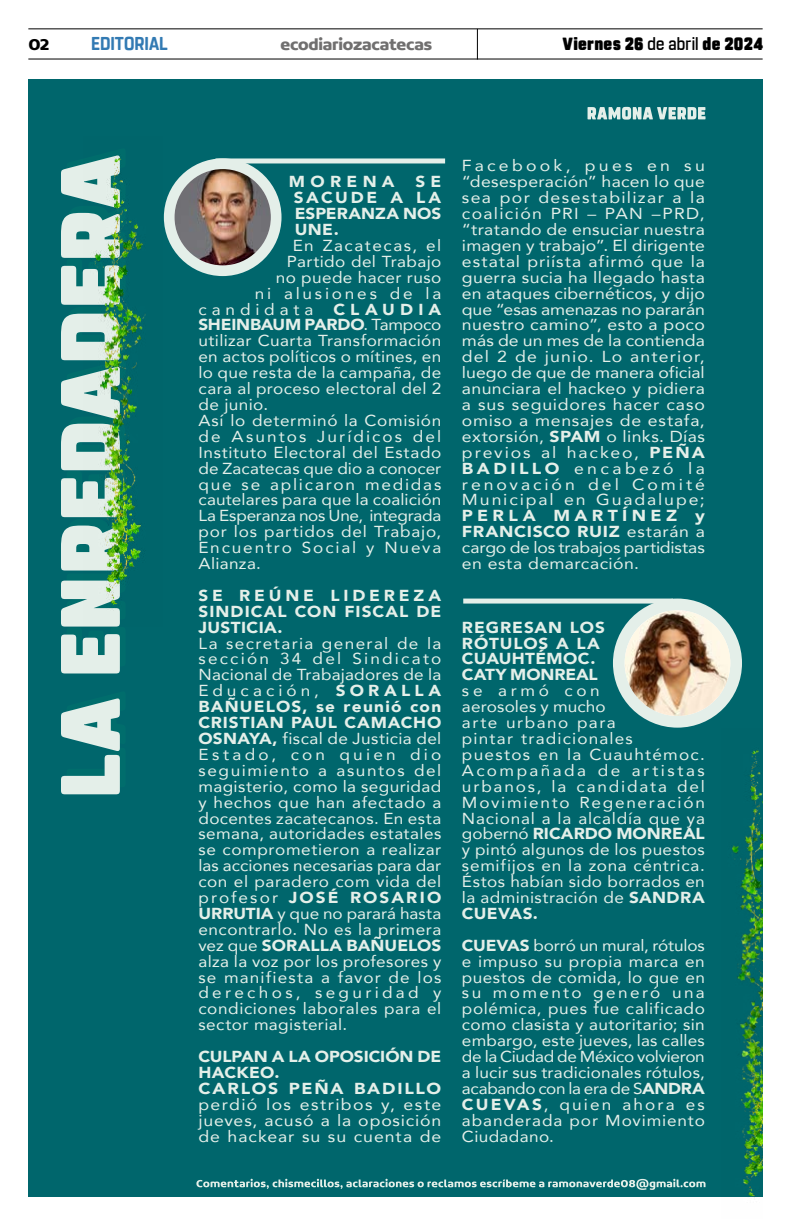
<style>
.page{position:relative;width:791px;height:1225px;background:#fff}
.page>*{position:absolute;margin:0;border:0;box-sizing:border-box;transform-origin:0 0}
._3_1_cuerpo_texto{font:700 18.6px "Rohn Rounded";color:#327ab3;scale:.91 1}
._3_1_cuerpo_texto-2{font:900 17.6px "Rohn Rounded";letter-spacing:.02em;color:#000;scale:.91 1}
._3_1_cuerpo_texto-3{font:700 16.9px "Concord";letter-spacing:-.01em;color:#706f6f}
._3_1_cuerpo_texto-4{font:700 16.9px "Concord";color:#000}
._3_0_cuerpo_texto_1er_parrafo{font:15.9px/15.9px "Avenir";letter-spacing:.045em;color:#e4efe9;text-align:justify;scale:1.08 1}
._3_0_cuerpo_texto_1er_parrafo-2{font:15.9px/15.9px "Avenir";letter-spacing:.045em;color:#e4efe9;text-align:justify;scale:1.11 1}
._3_0_cuerpo_texto_1er_parrafo-3{font:15.9px/15.9px "Avenir";letter-spacing:.065em;color:#e4efe9;scale:1.08 1}
._3_0_cuerpo_texto_1er_parrafo-4{font:900 15.9px/15.9px "Avenir";letter-spacing:.045em;color:#e4efe9;text-align:justify;scale:1.08 1}
._3_0_cuerpo_texto_1er_parrafo-5{font:900 15.9px/15.9px "Avenir";letter-spacing:-.005em;color:#e4efe9;scale:1.08 1}
._3_0_cuerpo_texto_1er_parrafo-6{font:15.9px "Avenir";letter-spacing:.02em;color:#e4efe9;scale:1.08 1}
._3_0_cuerpo_texto_1er_parrafo-7{font:15.9px "Avenir";letter-spacing:.025em;color:#e4efe9;scale:1.08 1}
._3_0_cuerpo_texto_1er_parrafo-8{font:15.9px "Avenir";letter-spacing:.16em;color:#e4efe9;scale:1.08 1}
._3_0_cuerpo_texto_1er_parrafo-9{font:15.9px "Avenir";letter-spacing:.085em;color:#e4efe9;scale:1.08 1}
._3_0_cuerpo_texto_1er_parrafo-10{font:15.9px "Avenir";letter-spacing:.285em;color:#e4efe9;scale:1.08 1}
.s1{font-weight:500}
.s2{font-weight:900}
</style>
<div class="page">
<div style="left:28px;top:79px;width:735px;height:1117px;background:#00666c"></div>
<hr style="left:28px;top:28px;width:735px;height:1px;background:#000">
<hr style="left:28px;top:59px;width:735px;height:1px;background:#000">
<hr style="left:477px;top:29px;width:1px;height:31px;background:#000">
<svg style="left:196px;top:1178px;width:509px;height:11px"></svg>
<svg style="left:61px;top:164px;width:59px;height:630px"></svg>
<div style="left:215px;top:158px;width:230px;height:5px;background:#e4efe9"></div>
<div style="left:463px;top:598px;width:210px;height:5px;background:#e4efe9"></div>
<svg style="left:587px;top:107px;width:118px;height:13px"></svg>
<img style="left:84px;top:155px;width:62px;height:471px">
<img style="left:721px;top:750px;width:41px;height:448px">
<div style="left:164px;top:158px;width:117px;height:118px;background:#e4efe9;border-radius:50%"></div>
<img style="left:175px;top:169px;width:96px;height:96px;border-radius:48px">
<div style="left:613px;top:598px;width:129px;height:129px;background:#e4efe9;border-radius:50%"></div>
<img style="left:625px;top:610px;width:105px;height:106px;border-radius:53px">
<p class="_3_1_cuerpo_texto-4" style="left:28px;top:34px;width:23px">02</p>
<p class="_3_1_cuerpo_texto" style="left:91px;top:32px;width:86px">EDITORIAL</p>
<p class="_3_1_cuerpo_texto-3" style="left:280px;top:34px;width:153px">ecodiariozacatecas</p>
<p class="_3_1_cuerpo_texto-2" style="left:562px;top:33px;width:222px">Viernes 26 <span class="s1">de abril</span> de 2024</p>
<p class="_3_0_cuerpo_texto_1er_parrafo-4" style="left:294px;top:173px;width:138px;text-indent:122px">S E SACUDE A LA ESPERANZA NOS UNE.</p>
<p class="_3_0_cuerpo_texto_1er_parrafo-9" style="left:293px;top:233px;width:139px">En Zacatecas, el</p>
<p class="_3_0_cuerpo_texto_1er_parrafo-6" style="left:287px;top:248px;width:145px">Partido del Trabajo</p>
<p class="_3_0_cuerpo_texto_1er_parrafo-7" style="left:276px;top:264px;width:155px">no puede hacer ruso</p>
<p class="_3_0_cuerpo_texto_1er_parrafo-8" style="left:255px;top:280px;width:174px">ni alusiones de la</p>
<p class="_3_0_cuerpo_texto_1er_parrafo-10" style="left:198px;top:296px;width:108px">candidata</p>
<p class="_3_0_cuerpo_texto_1er_parrafo-4" style="left:289px;top:173px;width:100px">MORENA</p>
<p class="_3_0_cuerpo_texto_1er_parrafo" style="left:198px;top:301px;width:226px;text-indent:135px"><span class="s2">CLAUDIA SHEINBAUM PARDO</span>. Tampoco utilizar Cuarta Transformación en actos políticos o mítines, en lo que resta de la campaña, de cara al proceso electoral del 2 de junio.</p>
<p class="_3_0_cuerpo_texto_1er_parrafo" style="left:198px;top:412px;width:226px">Así lo determinó la Comisión de Asuntos Jurídicos del Instituto Electoral del Estado de Zacatecas que dio a conocer que se aplicaron medidas cautelares para que la coalición La Esperanza nos Une, integrada por los partidos del Trabajo, Encuentro Social y Nueva Alianza.</p>
<p class="_3_0_cuerpo_texto_1er_parrafo-4" style="left:198px;top:587px;width:226px">SE REÚNE LIDEREZA SINDICAL CON FISCAL DE JUSTICIA.</p>
<p class="_3_0_cuerpo_texto_1er_parrafo" style="left:198px;top:634px;width:226px">La secretaria general de la sección 34 del Sindicato Nacional de Trabajadores de la Educación, <span class="s2">SORALLA BAÑUELOS, se reunió con CRISTIAN PAUL CAMACHO OSNAYA,</span> fiscal de Justicia del Estado, con quien dio seguimiento a asuntos del magisterio, como la seguridad y hechos que han afectado a docentes zacatecanos. En esta semana, autoridades estatales se comprometieron a realizar las acciones necesarias para dar con el paradero com vida del profesor <span class="s2">JOSÉ ROSARIO URRUTIA</span> y que no parará hasta encontrarlo. No es la primera vez que <span class="s2">SORALLA BAÑUELOS </span>alza la voz por los profesores y se manifiesta a favor de los derechos, seguridad y condiciones laborales para el sector magisterial.</p>
<p class="_3_0_cuerpo_texto_1er_parrafo-5" style="left:198px;top:1048px;width:226px">CULPAN A LA OPOSICIÓN DE<br>HACKEO.</p>
<p class="_3_0_cuerpo_texto_1er_parrafo-2" style="left:198px;top:1080px;width:220px"><span class="s2">CARLOS PEÑA BADILLO </span>perdió los estribos y, este jueves, acusó a la oposición de hackear su su cuenta de</p>
<p class="_3_0_cuerpo_texto_1er_parrafo-2" style="left:462px;top:157px;width:220px">Facebook, pues en su “desesperación” hacen lo que sea por desestabilizar a la coalición PRI – PAN –PRD, “tratando de ensuciar nuestra imagen y trabajo”. El dirigente estatal priísta afirmó que la guerra sucia ha llegado hasta en ataques cibernéticos, y dijo que “esas amenazas no pararán nuestro camino”, esto a poco más de un mes de la contienda del 2 de junio. Lo anterior, luego de que de manera oficial anunciara el hackeo y pidiera a sus seguidores hacer caso omiso a mensajes de estafa, extorsión, <span class="s2">SPAM</span> o links. Días previos al hackeo, <span class="s2">PEÑA BADILLO</span> encabezó la renovación del Comité Municipal en Guadalupe; <span class="s2">PERLA MARTÍNEZ y FRANCISCO RUIZ</span> estarán a cargo de los trabajos partidistas en esta demarcación.</p>
<p class="_3_0_cuerpo_texto_1er_parrafo-4" style="left:462px;top:619px;width:134px;text-align:left">REGRESAN LOS<br>RÓTULOS A LA<br>CUAUHTÉMOC.</p>
<p class="_3_0_cuerpo_texto_1er_parrafo-3" style="left:462px;top:666px;width:226px"><span class="s2">CATY MONREAL<br></span>se armó con<br>aerosoles y mucho<br>arte urbano para<br>pintar tradicionales puestos en la Cuauhtémoc.<br>Acompañada de artistas urbanos, la candidata del<br>Movimiento Regeneración<br>Nacional a la alcaldía que ya gobernó <span class="s2">RICARDO MONREAL </span>y pintó algunos de los puestos semifijos en la zona céntrica.<br>Éstos habían sido borrados en la administración de <span class="s2">SANDRA<br>CUEVAS.</span></p>
<p class="_3_0_cuerpo_texto_1er_parrafo" style="left:462px;top:937px;width:226px"><span class="s2">CUEVAS</span> borró un mural, rótulos e impuso su propia marca en puestos de comida, lo que en su momento generó una polémica, pues fue calificado como clasista y autoritario; sin embargo, este jueves, las calles de la Ciudad de México volvieron a lucir sus tradicionales rótulos, acabando con la era de S<span class="s2">ANDRA CUEVAS</span>, quien ahora es abanderada por Movimiento Ciudadano.</p>
</div>
